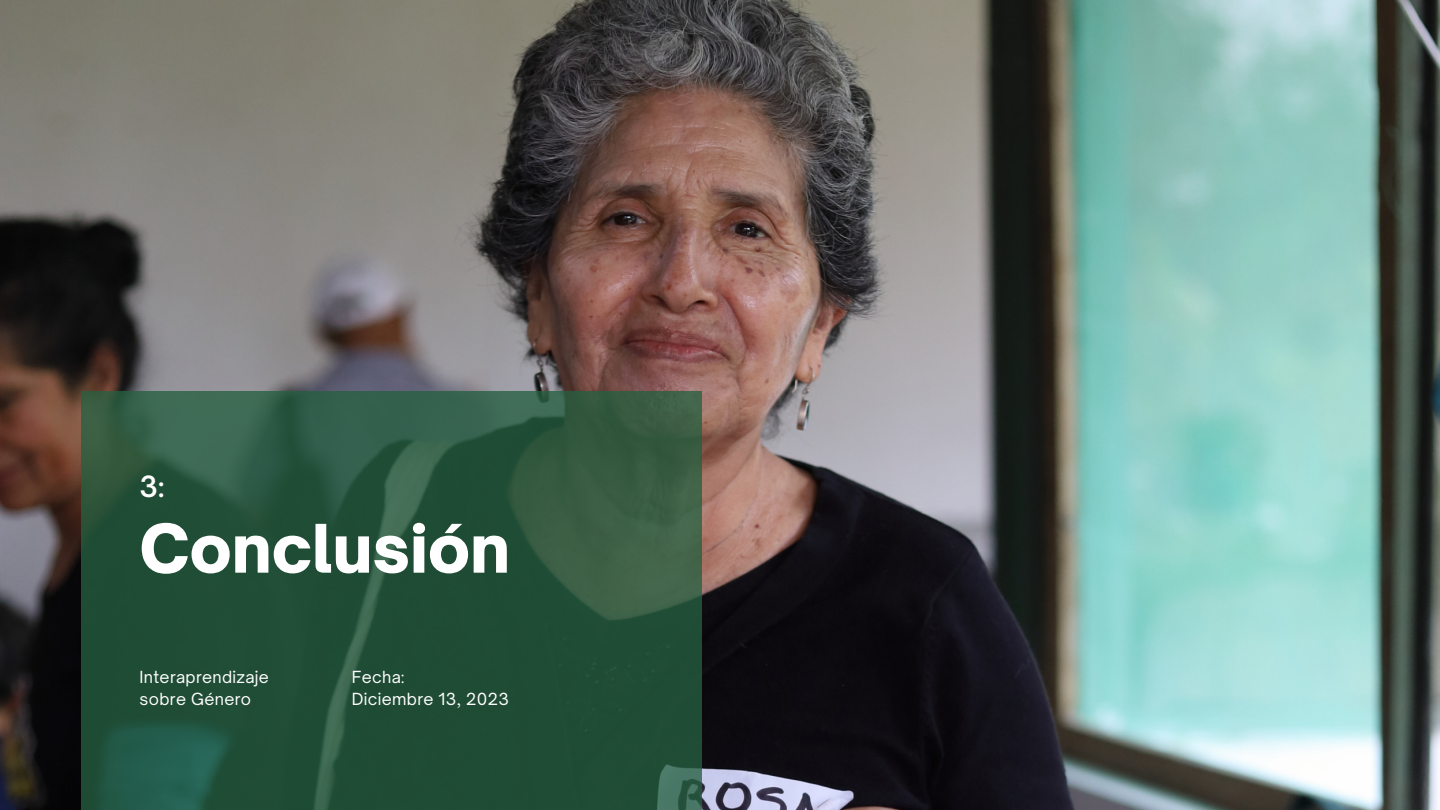
<style>
.page{position:relative;width:1440px;height:810px;background:#fff}
.page>*{position:absolute;margin:0;border:0;box-sizing:border-box;transform-origin:0 0}
.t1{font:900 64px "Open Sauce One";color:#fff}
.t2{font:600 28px "Open Sauce One";color:#fff}
.t3{font:16px/21.8px "Open Sauce One";letter-spacing:.02em;color:#fff}
</style>
<div class="page">
<img style="left:0;top:0;width:1440px;height:810px">
<svg style="left:81px;top:391px;width:620px;height:419px;background:#27533b"></svg>
<p class="t2" style="left:140px;top:469px;width:26px">3:</p>
<p class="t1" style="left:140px;top:509px;width:372px">Conclusión</p>
<p class="t3" style="left:140px;top:666px;width:131px">Interaprendizaje sobre Género</p>
<p class="t3" style="left:352px;top:666px;width:54px">Fecha:</p>
<p class="t3" style="left:352px;top:688px;width:158px">Diciembre 13, 2023</p>
</div>
